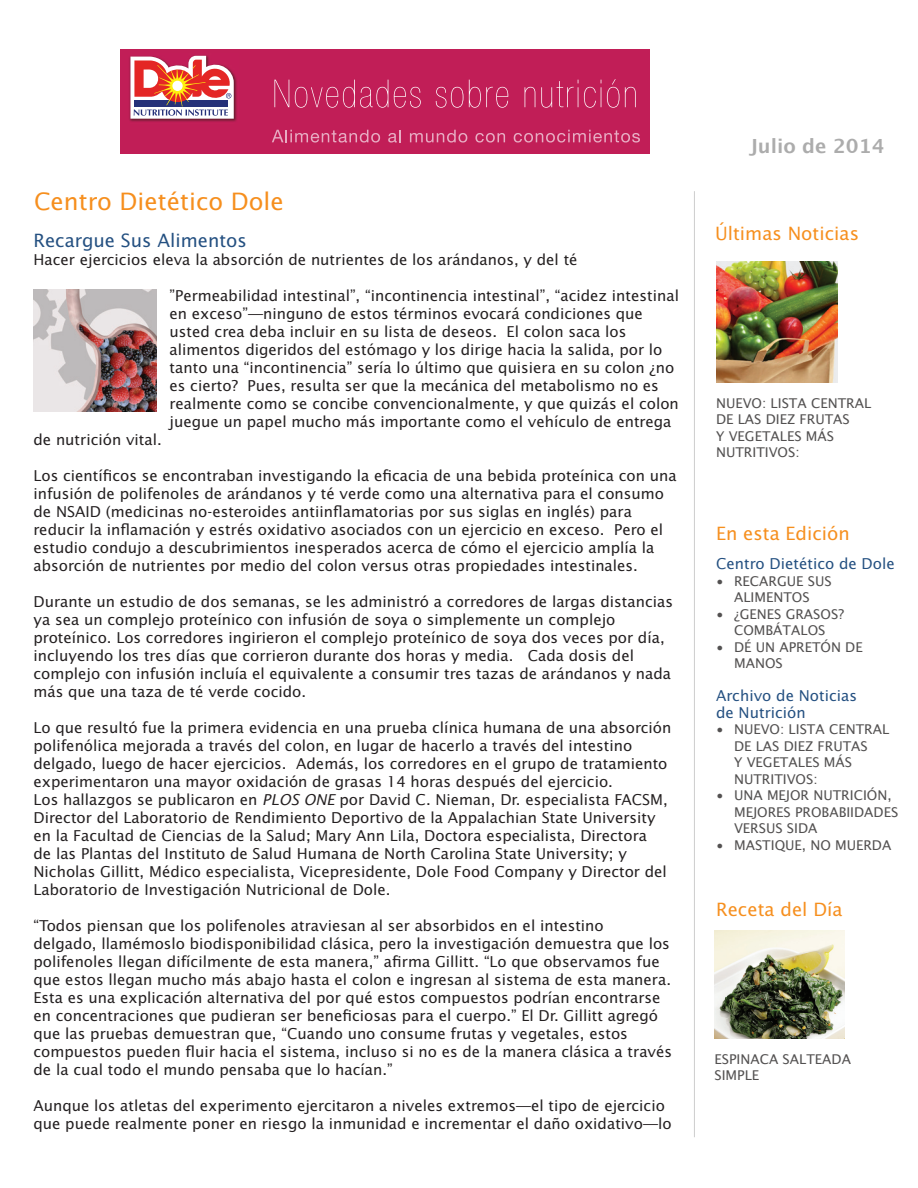
<style>
.page{position:relative;width:918px;height:1188px;background:#fff}
.page>*{position:absolute;margin:0;border:0;box-sizing:border-box;transform-origin:0 0}
.t1{font:24px "Lucida Sans";color:#f68f1e}
.t2{font:700 19.5px "Lucida Grande";color:#acacac}
.t3{font:18.3px "Lucida Sans";color:#f68f1e}
.t4{font:18.3px "Lucida Sans";color:#245081}
.t5{font:15px/18px "Lucida Sans";color:#231f20}
.t6{font:15px/16.5px "Lucida Sans";color:#245081}
.t7{font:13.5px/16.5px "Lucida Grande";color:#535151}
.s1{font-style:italic}
</style>
<div class="page">
<hr style="left:694px;top:191px;width:1px;height:946px;background:#cecece">
<div style="left:120px;top:49px;width:530px;height:105px;background:#c11e57"></div>
<img style="left:129px;top:55px;width:108px;height:67px">
<svg style="left:130px;top:56px;width:104px;height:63px"></svg>
<svg style="left:274px;top:80px;width:15px;height:27px"></svg>
<svg style="left:295px;top:80px;width:93px;height:28px"></svg>
<svg style="left:394px;top:87px;width:27px;height:21px"></svg>
<svg style="left:436px;top:87px;width:27px;height:21px"></svg>
<svg style="left:469px;top:80px;width:39px;height:28px"></svg>
<svg style="left:525px;top:87px;width:10px;height:20px"></svg>
<svg style="left:541px;top:79px;width:95px;height:29px"></svg>
<svg style="left:272px;top:130px;width:108px;height:13px"></svg>
<svg style="left:388px;top:130px;width:13px;height:13px"></svg>
<svg style="left:410px;top:130px;width:57px;height:13px"></svg>
<svg style="left:475px;top:133px;width:30px;height:10px"></svg>
<svg style="left:514px;top:130px;width:126px;height:13px"></svg>
<img style="left:34px;top:289px;width:122px;height:123px">
<img style="left:714px;top:931px;width:131px;height:107px">
<img style="left:717px;top:261px;width:121px;height:121px">
<h1 class="t1" style="left:34px;top:187px;width:251px">Centro Dietético Dole</h1>
<p class="t4" style="left:33px;top:229px;width:215px">Recargue Sus Alimentos</p>
<p class="t5" style="left:33px;top:250px;width:546px">Hacer ejercicios eleva la absorción de nutrientes de los arándanos, y del té</p>
<p class="t5" style="left:170px;top:286px;width:511px">”Permeabilidad intestinal”, “incontinencia intestinal”, “acidez intestinal en exceso”—ninguno de estos términos evocará condiciones que usted crea deba incluir en su lista de deseos. El colon saca los alimentos digeridos del estómago y los dirige hacia la salida, por lo tanto una “incontinencia” sería lo último que quisiera en su colon ¿no es cierto? Pues, resulta ser que la mecánica del metabolismo no es realmente como se concibe convencionalmente, y que quizás el colon juegue un papel mucho más importante como el vehículo de entrega</p>
<p class="t5" style="left:33px;top:430px;width:130px">de nutrición vital.</p>
<p class="t5" style="left:33px;top:466px;width:645px">Los científicos se encontraban investigando la eficacia de una bebida proteínica con una infusión de polifenoles de arándanos y té verde como una alternativa para el consumo de NSAID (medicinas no-esteroides antiinflamatorias por sus siglas en inglés) para reducir la inflamación y estrés oxidativo asociados con un ejercicio en exceso. Pero el estudio condujo a descubrimientos inesperados acerca de cómo el ejercicio amplía la absorción de nutrientes por medio del colon versus otras propiedades intestinales.</p>
<p class="t5" style="left:33px;top:592px;width:641px">Durante un estudio de dos semanas, se les administró a corredores de largas distancias ya sea un complejo proteínico con infusión de soya o simplemente un complejo proteínico. Los corredores ingirieron el complejo proteínico de soya dos veces por día, incluyendo los tres días que corrieron durante dos horas y media. Cada dosis del complejo con infusión incluía el equivalente a consumir tres tazas de arándanos y nada más que una taza de té verde cocido.</p>
<p class="t5" style="left:33px;top:718px;width:640px">Lo que resultó fue la primera evidencia en una prueba clínica humana de una absorción polifenólica mejorada a través del colon, en lugar de hacerlo a través del intestino delgado, luego de hacer ejercicios. Además, los corredores en el grupo de tratamiento experimentaron una mayor oxidación de grasas 14 horas después del ejercicio.<br>Los hallazgos se publicaron en <span class="s1">PLOS ONE</span> por David C. Nieman, Dr. especialista FACSM, Director del Laboratorio de Rendimiento Deportivo de la Appalachian State University en la Facultad de Ciencias de la Salud; Mary Ann Lila, Doctora especialista, Directora<br>de las Plantas del Instituto de Salud Humana de North Carolina State University; y Nicholas Gillitt, Médico especialista, Vicepresidente, Dole Food Company y Director del Laboratorio de Investigación Nutricional de Dole.</p>
<p class="t5" style="left:33px;top:916px;width:640px">“Todos piensan que los polifenoles atraviesan al ser absorbidos en el intestino<br>delgado, llamémoslo biodisponibilidad clásica, pero la investigación demuestra que los polifenoles llegan difícilmente de esta manera,” afirma Gillitt. “Lo que observamos fue que estos llegan mucho más abajo hasta el colon e ingresan al sistema de esta manera.<br>Esta es una explicación alternativa del por qué estos compuestos podrían encontrarse en concentraciones que pudieran ser beneficiosas para el cuerpo.” El Dr. Gillitt agregó que las pruebas demuestran que, “Cuando uno consume frutas y vegetales, estos compuestos pueden fluir hacia el sistema, incluso si no es de la manera clásica a través de la cual todo el mundo pensaba que lo hacían.”</p>
<p class="t5" style="left:33px;top:1096px;width:640px">Aunque los atletas del experimento ejercitaron a niveles extremos—el tipo de ejercicio que puede realmente poner en riesgo la inmunidad e incrementar el daño oxidativo—lo</p>
<h2 class="t2" style="left:750px;top:130px;width:136px">Julio de 2014</h2>
<p class="t3" style="left:715px;top:222px;width:146px">Últimas Noticias</p>
<p class="t7" style="left:716px;top:395px;width:157px">NUEVO: LISTA CENTRAL<br>DE LAS DIEZ FRUTAS<br>Y VEGETALES MÁS<br>NUTRITIVOS:</p>
<p class="t3" style="left:716px;top:523px;width:135px">En esta Edición</p>
<p class="t6" style="left:716px;top:555px;width:180px">Centro Dietético de Dole</p>
<p class="t7" style="left:716px;top:573px;width:117px;text-align:center">• RECARGUE SUS<br>ALIMENTOS</p>
<p class="t7" style="left:716px;top:606px;width:129px;text-align:center">• ¿GENES GRASOS?<br>COMBÁTALOS</p>
<p class="t7" style="left:734px;top:639px;width:130px;text-indent:-18px">• DÉ UN APRETÓN DE<br>MANOS</p>
<p class="t6" style="left:716px;top:687px;width:142px">Archivo de Noticias de Nutrición</p>
<p class="t7" style="left:734px;top:721px;width:157px;text-indent:-18px">• NUEVO: LISTA CENTRAL<br>DE LAS DIEZ FRUTAS<br>Y VEGETALES MÁS<br>NUTRITIVOS:</p>
<p class="t7" style="left:734px;top:787px;width:166px;text-indent:-18px">• UNA MEJOR NUTRICIÓN,<br>MEJORES PROBABIIDADES<br>VERSUS SIDA</p>
<p class="t7" style="left:716px;top:837px;width:177px">• MASTIQUE, NO MUERDA</p>
<p class="t3" style="left:716px;top:898px;width:128px">Receta del Día</p>
<p class="t7" style="left:714px;top:1051px;width:138px">ESPINACA SALTEADA<br>SIMPLE</p>
</div>
